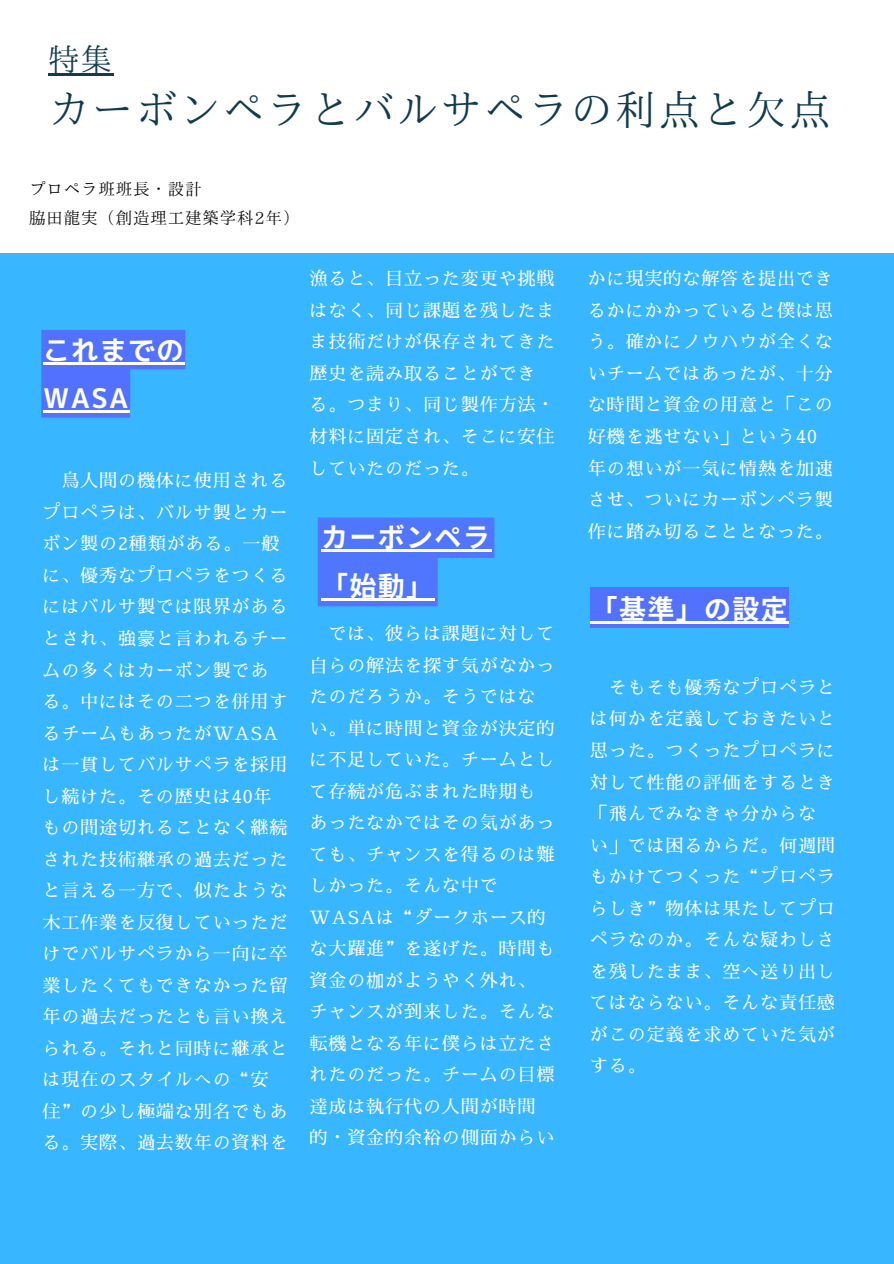
<style>
.page{position:relative;width:894px;height:1264px;background:#fff}
.page>*{position:absolute;margin:0;border:0;box-sizing:border-box;transform-origin:0 0}
.t1{font:41.55px "IP Aex Mincho";letter-spacing:.05em;color:#123c4d}
.t2{font:31.05px "IP Aex Mincho";color:#123c4d}
.t3{font:700 27px/48.3px "Noto Sans CJ Ksc";letter-spacing:.05em;color:#fff}
.t4{font:27px/48.3px "mplus 1 p bold";letter-spacing:.05em;color:#fff}
.t5{font:700 27px "Noto Sans JP";color:#fff}
.t6{font:18px/31.5px "Sawarabi Mincho";letter-spacing:.05em;color:#fff}
.t7{font:16.5px "IP Aex Mincho";letter-spacing:.05em;color:#000}
.s1{font-family:"Noto Sans CJ Ksc"}
</style>
<div class="page">
<div style="left:0;top:0;width:893px;height:1263px;background:#38b6ff"></div>
<div style="left:0;top:1px;width:893px;height:252px;background:#fff"></div>
<hr style="left:48px;top:73px;width:65px;height:3px;background:#123c4d">
<svg style="left:318px;top:517px;width:176px;height:89px"></svg>
<hr style="left:321px;top:549px;width:170px;height:3px;background:#fff">
<hr style="left:321px;top:598px;width:113px;height:2px;background:#fff">
<svg style="left:41px;top:330px;width:144px;height:87px"></svg>
<hr style="left:43px;top:362px;width:142px;height:2px;background:#fff">
<hr style="left:43px;top:410px;width:87px;height:2px;background:#fff">
<div style="left:589px;top:587px;width:199px;height:41px;background:#5271ff"></div>
<hr style="left:590px;top:621px;width:198px;height:2px;background:#fff">
<h1 class="t2" style="left:48px;top:44px;width:65px">特集</h1>
<h1 class="t1" style="left:48px;top:89px;width:783px">カーボンペラとバルサペラの利点と欠点</h1>
<h2 class="t7" style="left:29px;top:180px;width:174px">プロペラ班班長・設計</h2>
<p class="t7" style="left:29px;top:209px;width:271px">脇田龍実（創造理工建築学科2年）</p>
<p class="t4" style="left:43px;top:325px;width:142px">これまでの<br>WASA</p>
<p class="t6" style="left:42px;top:465px;width:246px;text-indent:19px">鳥人間の機体に使用されるプロペラは、バルサ製とカーボン製の2種類がある。一般に、優秀なプロペラをつくるにはバルサ製では限界があるとされ、強<span class="s1">豪</span>と言われるチームの多くはカーボン製である。中にはその二つを併用するチームもあったがWASAは一貫してバルサペラを採用し続けた。その歴史は40年もの間途切れることなく継続された技術継承の過去だったと言える一方で、似たような木工作業を反復していっただけでバルサペラから一向に卒業したくてもできなかった留年の過去だったとも言い換えられる。それと同時に継承とは現在のスタイルへの“安住”の少し極端な別名でもある。実際、過去数年の資料を</p>
<p class="t6" style="left:309px;top:263px;width:246px">漁ると、目立った変更や挑戦はなく、同じ課題を残したまま技術だけが保存されてきた歴史を読み取ることができる。つまり、同じ製作方法・材料に固定され、そこに安住していたのだった。</p>
<h2 class="t3" style="left:321px;top:512px;width:170px">カーボンペラ「始動」</h2>
<p class="t6" style="left:309px;top:617px;width:246px;text-indent:19px">では、彼らは課題に対して自らの解法を探す気がなかったのだろうか。そうではない。単に時間と資金が決定的に不足していた。チームとして存続が危ぶまれた時期もあったなかではその気があっても、チャンスを得るのは難しかった。そんな中で<br>WASAは“ダークホース的な大躍進”を遂げた。時間も資金の<span class="s1">枷</span>がようやく外れ、チャンスが到来した。そんな転機となる年に僕らは立たされたのだった。チームの目標達成は執行代の人間が時間的・資金的余裕の側面からい</p>
<h2 class="t6" style="left:587px;top:263px;width:246px">かに現実的な解答を提出できるかにかかっていると僕は思う。確かにノウハウが全くないチームではあったが、十分な時間と資金の用意と「この好機を逃せない」という40年の想いが一気に情熱を加速させ、ついにカーボンペラ製作に踏み切ることとなった。</h2>
<p class="t5" style="left:590px;top:587px;width:198px">「基準」の設定</p>
<p class="t6" style="left:589px;top:671px;width:246px;text-indent:19px">そもそも優秀なプロペラとは何かを定義しておきたいと思った。つくったプロペラに対して性能の評価をするとき「飛んでみなきゃ分からない」では困るからだ。何週間もかけてつくった“プロペラらしき”物体は果たしてプロペラなのか。そんな疑わしさを残したまま、空へ送り出してはならない。そんな責任感がこの定義を求めていた気がする。</p>
</div>
